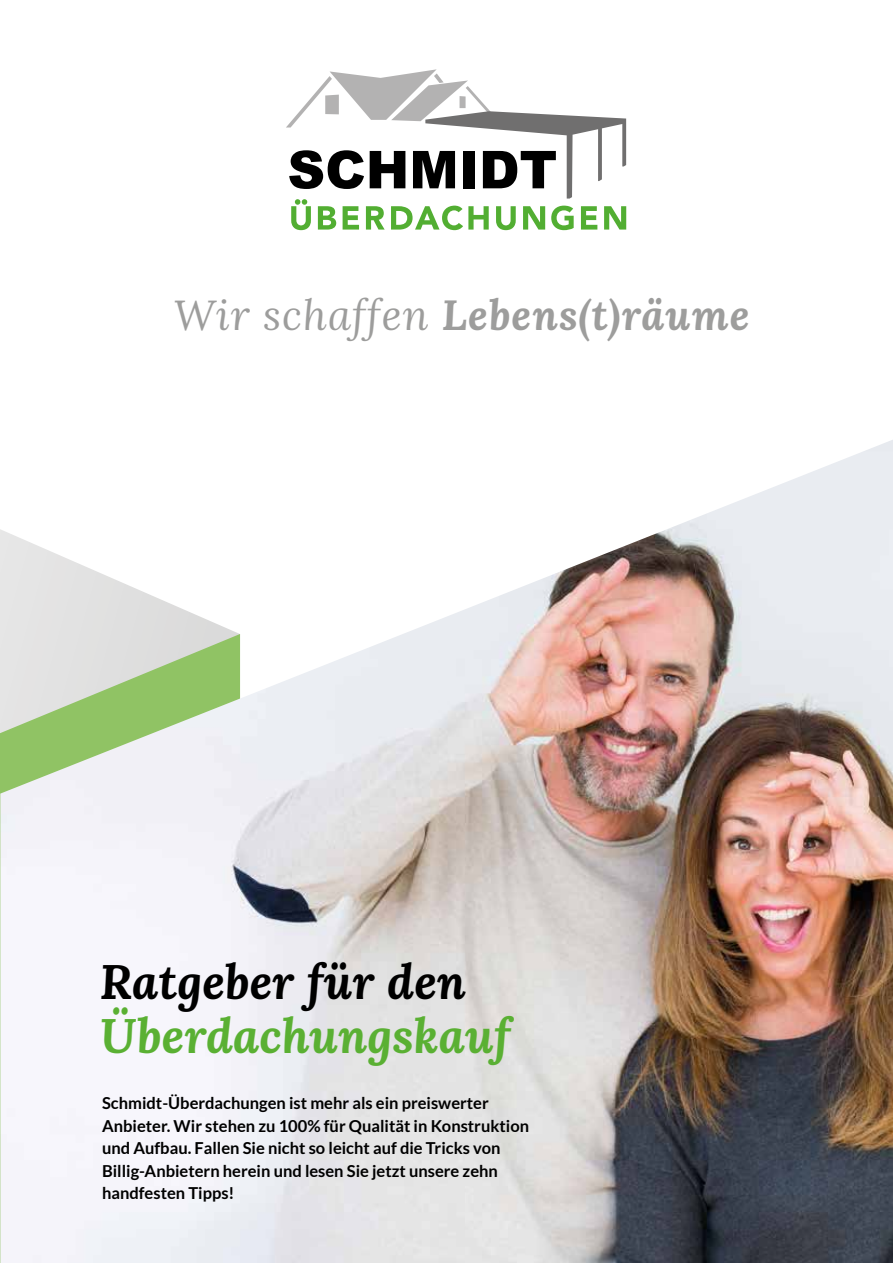
<style>
.page{position:relative;width:893px;height:1263px;background:#fff}
.page>*{position:absolute;margin:0;border:0;box-sizing:border-box;transform-origin:0 0}
.t1{font:italic 700 48px "Lora";color:#5ab033}
.t2{font:italic 700 48px "Lora";color:#000}
.t3{font:italic 700 42px "Lora";letter-spacing:.025em;color:#9d9d9c}
.t4{font:700 16.5px/22.5px "Lato";color:#000}
.s1{font-weight:400}
</style>
<div class="page">
<img style="left:0;top:440px;width:893px;height:823px">
<svg style="left:286px;top:69px;width:340px;height:161px"></svg>
<h2 class="t3" style="left:174px;top:285px;width:577px"><span class="s1">Wir schaffen</span> Lebens(t)räume</h2>
<h1 class="t2" style="left:100px;top:947px;width:368px">Ratgeber für den</h1>
<h1 class="t1" style="left:100px;top:1001px;width:412px">Überdachungskauf</h1>
<p class="t4" style="left:102px;top:1092px;width:429px">Schmidt-Überdachungen ist mehr als ein preiswerter Anbieter. Wir stehen zu 100% für Qualität in Konstruktion und Aufbau. Fallen Sie nicht so leicht auf die Tricks von Billig-Anbietern herein und lesen Sie jetzt unsere zehn handfesten Tipps!</p>
</div>
